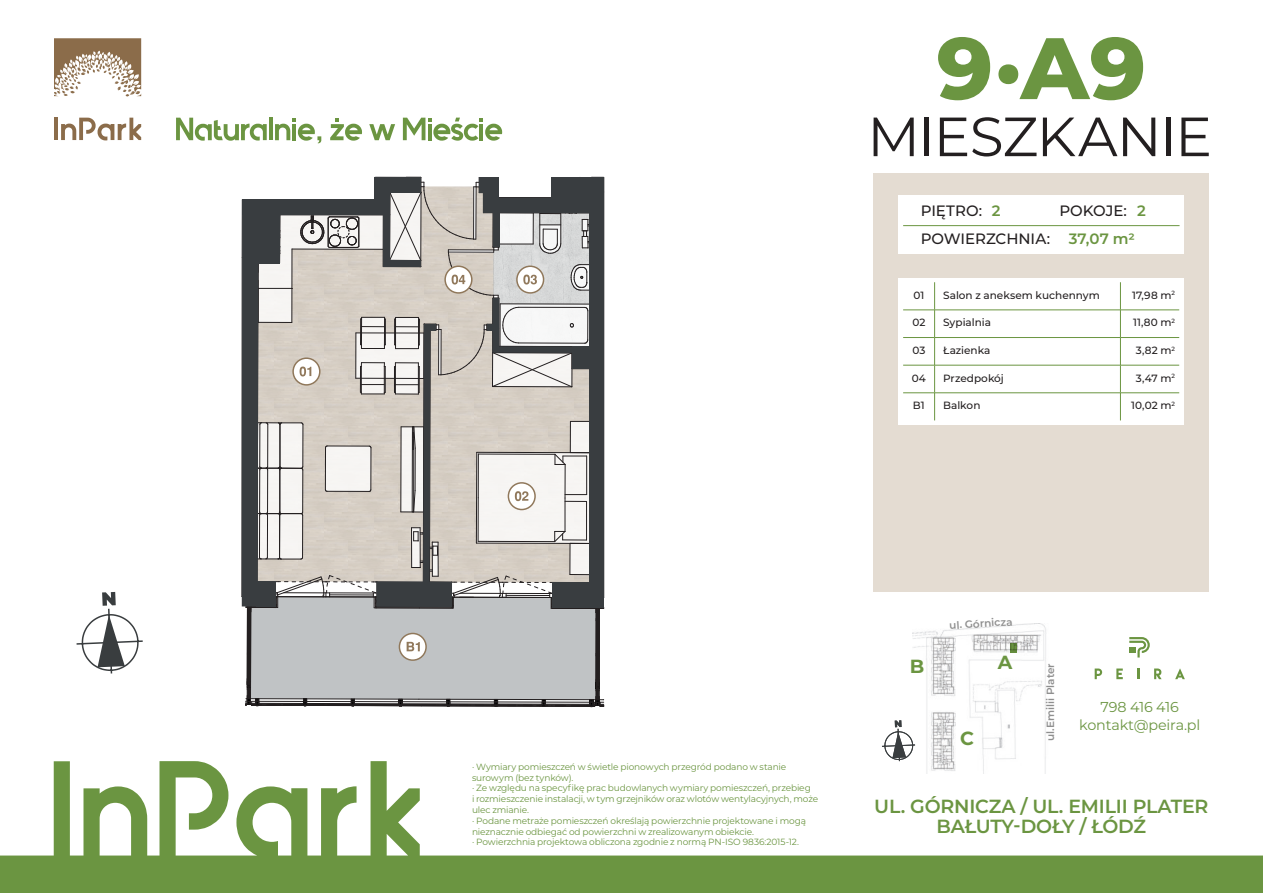
<style>
.page{position:relative;width:1263px;height:893px;background:#fff}
.page>*{position:absolute;margin:0;border:0;box-sizing:border-box;transform-origin:0 0}
.t1{font:800 87px "Montserrat";color:#6b9541}
.t2{font:55.2px "Montserrat";letter-spacing:-.025em;color:#231f20}
.t3{font:600 19.05px/20px "Montserrat";letter-spacing:-.01em;color:#6b9541;text-align:center}
.t4{font:700 19.05px "Montserrat";color:#6b9541}
.t5{font:500 15px/27.9px "Montserrat";letter-spacing:-.005em;color:#231f20}
.t6{font:600 15px "Montserrat";color:#6b9541}
.t7{font:14.25px/18.5px "Montserrat";letter-spacing:-.01em;color:#6b9541;text-align:center}
.t8{font:500 10.5px "Montserrat";color:#231f20}
.t9{font:600 10.5px "Montserrat";color:#8f8f8f}
.t10{font:9px/10.8px "Montserrat";letter-spacing:-.015em;color:#6b9541}
</style>
<div class="page">
<div style="left:874px;top:173px;width:335px;height:419px;background:#e4dcd2"></div>
<hr style="left:54px;top:118px;width:4px;height:22px;background:#8b6c4a">
<svg style="left:61px;top:118px;width:80px;height:22px"></svg>
<svg style="left:54px;top:38px;width:87px;height:58px"></svg>
<hr style="left:269px;top:118px;width:4px;height:22px;background:#6b9541">
<svg style="left:275px;top:118px;width:46px;height:25px"></svg>
<svg style="left:369px;top:124px;width:26px;height:16px"></svg>
<svg style="left:176px;top:118px;width:91px;height:23px"></svg>
<svg style="left:330px;top:118px;width:32px;height:23px"></svg>
<svg style="left:403px;top:118px;width:99px;height:23px"></svg>
<svg style="left:0;top:761px;width:1263px;height:132px"></svg>
<svg style="left:1129px;top:637px;width:21px;height:20px"></svg>
<svg style="left:1095px;top:668px;width:7px;height:11px"></svg>
<svg style="left:1116px;top:668px;width:7px;height:11px"></svg>
<svg style="left:1137px;top:668px;width:2px;height:11px"></svg>
<svg style="left:1154px;top:668px;width:7px;height:11px"></svg>
<svg style="left:1175px;top:668px;width:10px;height:11px"></svg>
<div style="left:898px;top:196px;width:286px;height:58px;background:#fff"></div>
<hr style="left:903px;top:225px;width:276px;height:1px;background:#6b9541">
<div style="left:898px;top:279px;width:286px;height:146px;background:#fff"></div>
<hr style="left:903px;top:310px;width:31px;height:1px;background:#6b9541">
<hr style="left:934px;top:310px;width:186px;height:1px;background:#6b9541">
<hr style="left:1120px;top:310px;width:59px;height:1px;background:#6b9541">
<hr style="left:903px;top:337px;width:31px;height:1px;background:#6b9541">
<hr style="left:934px;top:337px;width:186px;height:1px;background:#6b9541">
<hr style="left:1120px;top:337px;width:59px;height:1px;background:#6b9541">
<hr style="left:903px;top:365px;width:31px;height:1px;background:#6b9541">
<hr style="left:934px;top:365px;width:186px;height:1px;background:#6b9541">
<hr style="left:1120px;top:365px;width:59px;height:1px;background:#6b9541">
<hr style="left:903px;top:393px;width:31px;height:1px;background:#6b9541">
<hr style="left:934px;top:393px;width:186px;height:1px;background:#6b9541">
<svg style="left:934px;top:282px;width:1px;height:138px"></svg>
<hr style="left:1120px;top:393px;width:59px;height:1px;background:#6b9541">
<svg style="left:1120px;top:282px;width:1px;height:138px"></svg>
<svg style="left:76px;top:592px;width:67px;height:82px"></svg>
<img style="left:912px;top:624px;width:140px;height:149px">
<svg style="left:1010px;top:643px;width:7px;height:9px"></svg>
<svg style="left:242px;top:177px;width:363px;height:530px"></svg>
<svg style="left:881px;top:720px;width:35px;height:42px"></svg>
<h1 class="t1" style="left:937px;top:18px;width:211px">9·A9</h1>
<h2 class="t2" style="left:867px;top:115px;width:346px">MIESZKANIE</h2>
<h3 class="t6" style="left:992px;top:202px;width:8px">2</h3>
<h3 class="t6" style="left:1137px;top:202px;width:8px">2</h3>
<h3 class="t5" style="left:921px;top:198px;width:131px">PIĘTRO:<br>POWIERZCHNIA:</h3>
<h3 class="t5" style="left:1059px;top:198px;width:69px">POKOJE:</h3>
<h3 class="t6" style="left:1069px;top:230px;width:68px">37,07 m2</h3>
<p class="t8" style="left:913px;top:291px;width:12px">01</p>
<p class="t8" style="left:943px;top:291px;width:158px">Salon z aneksem kuchennym</p>
<p class="t8" style="left:1132px;top:291px;width:44px">17,98 m<sup>2</sup></p>
<p class="t8" style="left:912px;top:318px;width:15px">02</p>
<p class="t8" style="left:943px;top:318px;width:49px">Sypialnia</p>
<p class="t8" style="left:1133px;top:318px;width:43px">11,80 m<sup>2</sup></p>
<p class="t8" style="left:912px;top:346px;width:15px">03</p>
<p class="t8" style="left:943px;top:346px;width:49px">Łazienka</p>
<p class="t8" style="left:1136px;top:346px;width:41px">3,82 m<sup>2</sup></p>
<p class="t8" style="left:912px;top:374px;width:16px">04</p>
<p class="t8" style="left:943px;top:374px;width:62px">Przedpokój</p>
<p class="t8" style="left:1136px;top:374px;width:41px">3,47 m<sup>2</sup></p>
<p class="t8" style="left:913px;top:401px;width:13px">B1</p>
<p class="t8" style="left:943px;top:401px;width:39px">Balkon</p>
<p class="t8" style="left:1131px;top:401px;width:45px">10,02 m<sup>2</sup></p>
<p class="t10" style="left:472px;top:762px;width:348px">· Wymiary pomieszczeń w świetle pionowych przegród podano w stanie surowym (bez tynków).<br>· Ze względu na specyfikę prac budowlanych wymiary pomieszczeń, przebieg<br>i rozmieszczenie instalacji, w tym grzejników oraz wlotów wentylacyjnych, może ulec zmianie.<br>· Podane metraże pomieszczeń określają powierzchnie projektowane i mogą nieznacznie odbiegać od powierzchni w zrealizowanym obiekcie.<br>· Powierzchnia projektowa obliczona zgodnie z normą PN-ISO 9836:2015-12.</p>
<p class="t9" style="left:949px;top:619px;width:65px;rotate:-3deg">ul. Górnicza</p>
<h3 class="t4" style="left:910px;top:655px;width:16px">B</h3>
<h3 class="t4" style="left:998px;top:651px;width:16px">A</h3>
<h3 class="t4" style="left:960px;top:727px;width:15px">C</h3>
<p class="t9" style="left:1044px;top:741px;width:80px;rotate:-90deg">ul.Emilii Plater</p>
<h3 class="t7" style="left:1079px;top:698px;width:123px">798 416 416 kontakt@peira.pl</h3>
<h3 class="t3" style="left:874px;top:796px;width:336px">UL. GÓRNICZA / UL. EMILII PLATER<br>BAŁUTY-DOŁY / ŁÓDŹ</h3>
</div>
